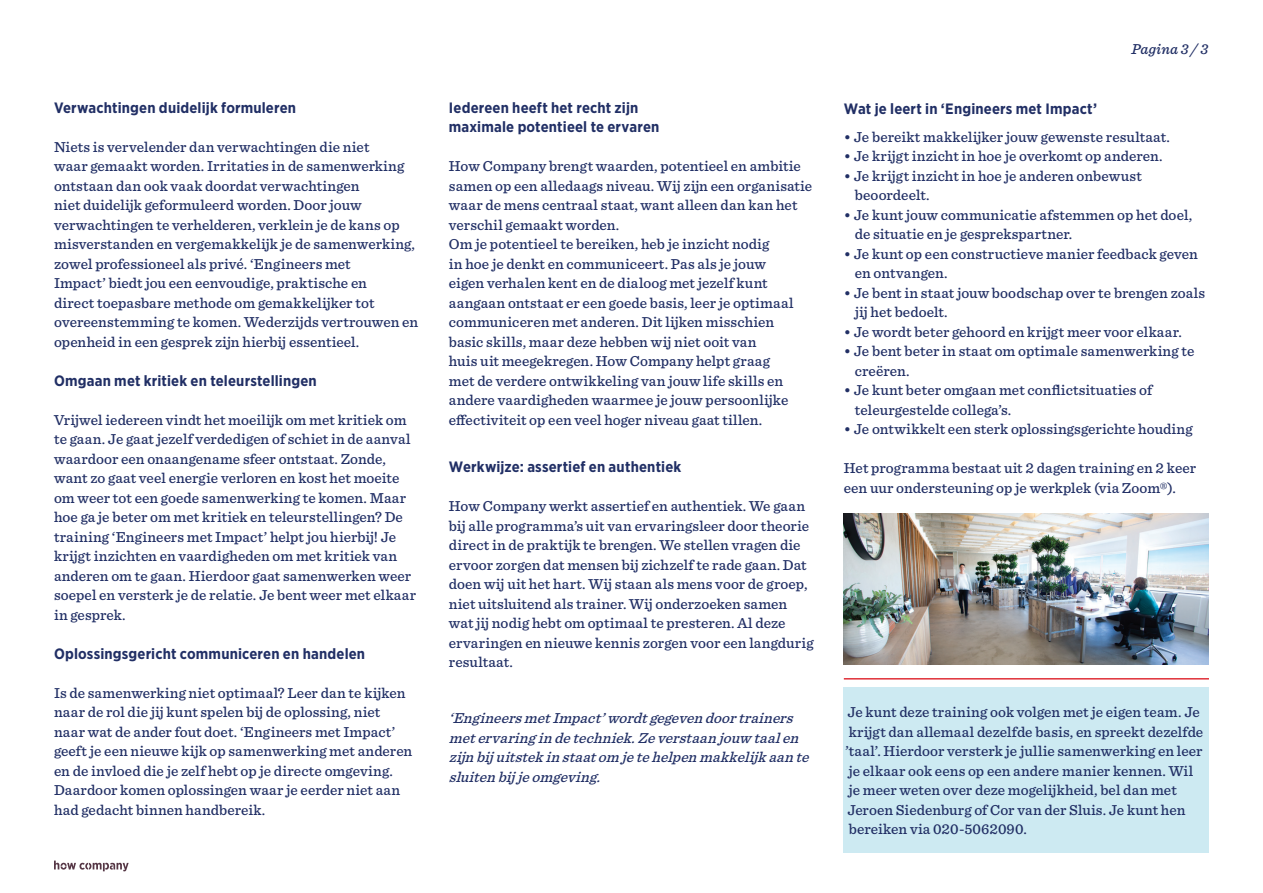
<style>
.page{position:relative;width:1263px;height:893px;background:#fff}
.page>*{position:absolute;margin:0;border:0;box-sizing:border-box;transform-origin:0 0}
.t1{font:500 15px/19.5px "Sentinel";letter-spacing:.005em;color:#212f65}
.t2{font:700 15px/19.5px "Gotham Narrow";letter-spacing:.01em;color:#212f65}
.t3{font:italic 500 15px/19.5px "Sentinel";letter-spacing:-.005em;color:#212f65}
.t4{font:italic 500 15px "Sentinel";letter-spacing:.005em;color:#212f65}
</style>
<div class="page">
<div style="left:844px;top:688px;width:365px;height:165px;background:#cdeaf2"></div>
<svg style="left:54px;top:861px;width:75px;height:10px"></svg>
<hr style="left:844px;top:678px;width:365px;height:2px;background:#e02f38">
<img style="left:844px;top:513px;width:365px;height:151px">
<p class="t2" style="left:54px;top:97px;width:244px">Verwachtingen duidelijk formuleren</p>
<p class="t1" style="left:54px;top:136px;width:366px">Niets is vervelender dan verwachtingen die niet<br>waar gemaakt worden. Irritaties in de samenwerking ontstaan dan ook vaak doordat verwachtingen<br>niet duidelijk geformuleerd worden. Door jouw verwachtingen te verhelderen, verklein je de kans op misverstanden en vergemakkelijk je de samenwerking, zowel professioneel als privé. ‘Engineers met<br>Impact’ biedt jou een eenvoudige, praktische en<br>direct toepasbare methode om gemakkelijker tot overeenstemming te komen. Wederzijds vertrouwen en openheid in een gesprek zijn hierbij essentieel.</p>
<p class="t2" style="left:54px;top:370px;width:264px">Omgaan met kritiek en teleurstellingen</p>
<p class="t1" style="left:54px;top:409px;width:363px">Vrijwel iedereen vindt het moeilijk om met kritiek om te gaan. Je gaat jezelf verdedigen of schiet in de aanval waardoor een onaangename sfeer ontstaat. Zonde, want zo gaat veel energie verloren en kost het moeite om weer tot een goede samenwerking te komen. Maar hoe ga je beter om met kritiek en teleurstellingen? De training ‘Engineers met Impact’ helpt jou hierbij! Je krijgt inzichten en vaardigheden om met kritiek van anderen om te gaan. Hierdoor gaat samenwerken weer soepel en versterk je de relatie. Je bent weer met elkaar in gesprek.</p>
<p class="t2" style="left:54px;top:643px;width:313px">Oplossingsgericht communiceren en handelen</p>
<p class="t1" style="left:54px;top:682px;width:360px">Is de samenwerking niet optimaal? Leer dan te kijken naar de rol die jij kunt spelen bij de oplossing, niet naar wat de ander fout doet. ‘Engineers met Impact’ geeft je een nieuwe kijk op samenwerking met anderen en de invloed die je zelf hebt op je directe omgeving.<br>Daardoor komen oplossingen waar je eerder niet aan had gedacht binnen handbereik.</p>
<p class="t2" style="left:449px;top:97px;width:212px">Iedereen heeft het recht zijn maximale potentieel te ervaren</p>
<p class="t1" style="left:449px;top:155px;width:365px">How Company brengt waarden, potentieel en ambitie samen op een alledaags niveau. Wij zijn een organisatie waar de mens centraal staat, want alleen dan kan het verschil gemaakt worden.<br>Om je potentieel te bereiken, heb je inzicht nodig<br>in hoe je denkt en communiceert. Pas als je jouw<br>eigen verhalen kent en de dialoog met jezelf kunt aangaan ontstaat er een goede basis, leer je optimaal communiceren met anderen. Dit lijken misschien basic skills, maar deze hebben wij niet ooit van<br>huis uit meegekregen. How Company helpt graag<br>met de verdere ontwikkeling van jouw life skills en andere vaardigheden waarmee je jouw persoonlijke effectiviteit op een veel hoger niveau gaat tillen.</p>
<p class="t2" style="left:449px;top:457px;width:234px">Werkwijze: assertief en authentiek</p>
<p class="t1" style="left:449px;top:495px;width:366px">How Company werkt assertief en authentiek. We gaan bij alle programma’s uit van ervaringsleer door theorie direct in de praktijk te brengen. We stellen vragen die ervoor zorgen dat mensen bij zichzelf te rade gaan. Dat doen wij uit het hart. Wij staan als mens voor de groep, niet uitsluitend als trainer. Wij onderzoeken samen wat jij nodig hebt om optimaal te presteren. Al deze ervaringen en nieuwe kennis zorgen voor een langdurig resultaat.</p>
<p class="t3" style="left:449px;top:707px;width:367px">‘EngineersmetImpact’wordtgegevendoortrainers metervaringindetechniek.Zeverstaanjouw taalen zijnbij uitstekinstaatom jetehelpenmakkelijkaante sluitenbij jeomgeving.</p>
<p class="t4" style="left:1131px;top:38px;width:78px">Pagina 3 / 3</p>
<p class="t2" style="left:844px;top:98px;width:255px">Wat je leert in ‘Engineers met Impact’</p>
<p class="t1" style="left:844px;top:126px;width:328px">• Je bereikt makkelijker jouw gewenste resultaat.</p>
<p class="t1" style="left:844px;top:145px;width:320px">• Je krijgt inzicht in hoe je overkomt op anderen.</p>
<p class="t1" style="left:855px;top:165px;width:288px;text-indent:-11px">• Je krijgt inzicht in hoe je anderen onbewust beoordeelt.</p>
<p class="t1" style="left:855px;top:204px;width:339px;text-indent:-11px">• Je kunt jouw communicatie afstemmen op het doel, de situatie en je gesprekspartner.</p>
<p class="t1" style="left:855px;top:243px;width:345px;text-indent:-11px">• Je kunt op een constructieve manier feedback geven en ontvangen.</p>
<p class="t1" style="left:855px;top:282px;width:352px;text-indent:-11px">• Je bent in staat jouw boodschap over te brengen zoals jij het bedoelt.</p>
<p class="t1" style="left:844px;top:321px;width:339px">• Je wordt beter gehoord en krijgt meer voor elkaar.</p>
<p class="t1" style="left:855px;top:340px;width:341px;text-indent:-11px">• Je bent beter in staat om optimale samenwerking te creëren.</p>
<p class="t1" style="left:855px;top:379px;width:299px;text-indent:-11px">• Je kunt beter omgaan met conflictsituaties of teleurgestelde collega’s.</p>
<p class="t1" style="left:844px;top:418px;width:350px">• Je ontwikkelt een sterk oplossingsgerichte houding</p>
<p class="t1" style="left:844px;top:457px;width:354px">Het programma bestaat uit 2 dagen training en 2 keer een uur ondersteuning op je werkplek (via Zoom®).</p>
<p class="t1" style="left:845px;top:701px;width:359px">Je kunt deze training ook volgen met je eigen team. Je krijgt dan allemaal dezelfde basis, en spreekt dezelfde ’taal’. Hierdoor versterk je jullie samenwerking en leer je elkaar ook eens op een andere manier kennen. Wil je meer weten over deze mogelijkheid, bel dan met Jeroen Siedenburg of Cor van der Sluis. Je kunt hen bereiken via 020-5062090.</p>
</div>
